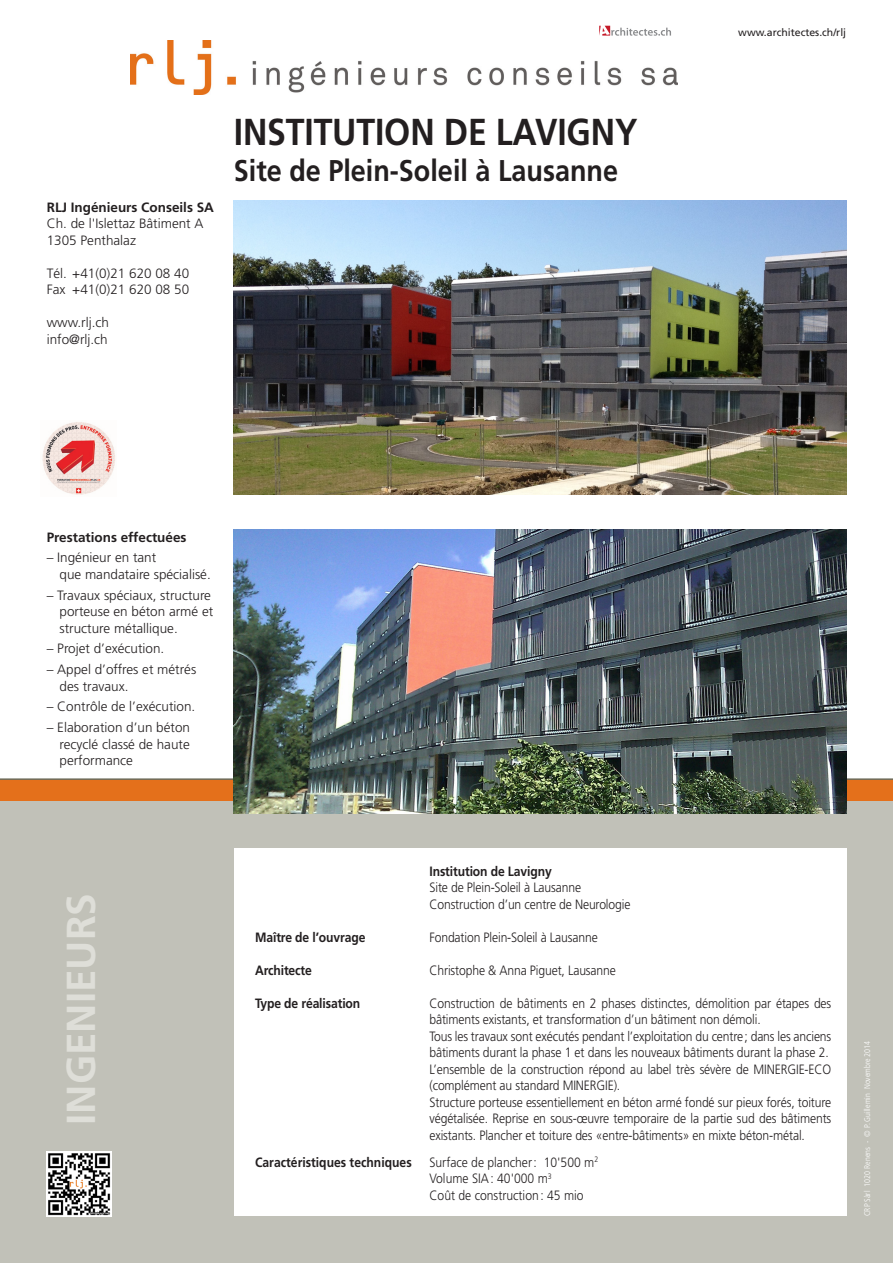
<style>
.page{position:relative;width:893px;height:1263px;background:#fff}
.page>*{position:absolute;margin:0;border:0;box-sizing:border-box;transform-origin:0 0}
.t1{font:700 40.5px "Frutiger";color:#deded8}
.Generique_bold{font:700 37.5px "Frutiger";letter-spacing:-.005em;color:#231f20;scale:.9 1}
.Generique_bold-2{font:700 30px "Frutiger";color:#231f20;scale:.9 1}
.Generique_light{font:300 13.5px/16.5px "Frutiger";letter-spacing:-.01em;color:#231f20;scale:.9 1}
.Generique_light-2{font:300 13.5px/16.5px "Frutiger";letter-spacing:-.01em;color:#231f20}
.Generique_light-3{font:700 13.5px "Frutiger";color:#231f20;scale:.9 1}
.Generique_light-4{font:700 13.5px "Frutiger";color:#231f20}
.t2{font:10.5px "Frutiger";color:#231f20}
.t3{font:300 condensed 8.25px "Frutiger";color:#fff}
</style>
<div class="page">
<svg style="left:0;top:778px;width:893px;height:23px;background:#db7123"></svg>
<div style="left:0;top:801px;width:893px;height:462px;background:#c1c1b8"></div>
<div style="left:234px;top:848px;width:612px;height:368px;background:#fff"></div>
<img style="left:47px;top:1151px;width:65px;height:65px">
<img style="left:234px;top:201px;width:612px;height:293px">
<img style="left:234px;top:529px;width:612px;height:284px">
<svg style="left:599px;top:26px;width:72px;height:10px"></svg>
<img style="left:130px;top:41px;width:548px;height:54px">
<img style="left:42px;top:422px;width:73px;height:73px">
<p class="Generique_light-4" style="left:47px;top:199px;width:169px">RLJ Ingénieurs Conseils SA</p>
<p class="Generique_light-2" style="left:47px;top:215px;width:158px">Ch. de l'Islettaz Bâtiment A</p>
<p class="Generique_light-2" style="left:47px;top:232px;width:91px">1305 Penthalaz</p>
<p class="Generique_light-2" style="left:47px;top:265px;width:144px">Tél. +41(0)21 620 08 40</p>
<p class="Generique_light-2" style="left:47px;top:281px;width:144px">Fax +41(0)21 620 08 50</p>
<p class="Generique_light-2" style="left:47px;top:314px;width:64px">www.rlj.ch</p>
<p class="Generique_light-2" style="left:47px;top:331px;width:63px">info@rlj.ch</p>
<p class="Generique_bold" style="left:234px;top:110px;width:450px">INSTITUTION DE LAVIGNY</p>
<p class="Generique_bold-2" style="left:234px;top:153px;width:428px">Site de Plein-Soleil à Lausanne</p>
<p class="t2" style="left:738px;top:26px;width:109px">www.architectes.ch/rlj</p>
<p class="Generique_light-4" style="left:47px;top:529px;width:141px">Prestations effectuées</p>
<p class="Generique_light-2" style="left:60px;top:549px;width:153px;text-indent:-13px">– Ingénieur en tant<br>que mandataire spécialisé.</p>
<p class="Generique_light-2" style="left:60px;top:587px;width:155px;text-indent:-13px">– Travaux spéciaux, structure porteuse en béton armé et structure métallique.</p>
<p class="Generique_light-2" style="left:47px;top:640px;width:119px">– Projet d’exécution.</p>
<p class="Generique_light-2" style="left:60px;top:661px;width:138px;text-indent:-13px">– Appel d’offres et métrés des travaux.</p>
<p class="Generique_light-2" style="left:47px;top:698px;width:150px">– Contrôle de l’exécution.</p>
<p class="Generique_light-2" style="left:60px;top:719px;width:132px;text-align:justify;text-indent:-13px">– Elaboration d’un béton recyclé classé de haute performance</p>
<p class="t1" style="left:57px;top:1125px;width:233px;rotate:-90deg">INGENIEURS</p>
<p class="Generique_light-3" style="left:429px;top:863px;width:137px">Institution de Lavigny</p>
<p class="Generique_light" style="left:429px;top:879px;width:170px">Site de Plein-Soleil à Lausanne</p>
<p class="Generique_light" style="left:429px;top:896px;width:225px">Construction d’un centre de Neurologie</p>
<p class="Generique_light-3" style="left:255px;top:929px;width:124px">Maître de l’ouvrage</p>
<p class="Generique_light" style="left:429px;top:929px;width:188px">Fondation Plein-Soleil à Lausanne</p>
<p class="Generique_light-3" style="left:255px;top:962px;width:65px">Architecte</p>
<p class="Generique_light" style="left:429px;top:962px;width:209px">Christophe &amp; Anna Piguet, Lausanne</p>
<p class="Generique_light-3" style="left:255px;top:995px;width:118px">Type de réalisation</p>
<p class="Generique_light" style="left:429px;top:995px;width:448px">Construction de bâtiments en 2 phases distinctes, démolition par étapes des bâtiments existants, et transformation d’un bâtiment non démoli.</p>
<p class="Generique_light" style="left:429px;top:1028px;width:448px">Tous les travaux sont exécutés pendant l’exploitation du centre; dans les anciens bâtiments durant la phase 1 et dans les nouveaux bâtiments durant la phase 2.</p>
<p class="Generique_light" style="left:429px;top:1061px;width:448px">L’ensemble de la construction répond au label très sévère de MINERGIE-ECO (complément au standard MINERGIE).</p>
<p class="Generique_light" style="left:429px;top:1094px;width:448px;text-align:justify">Structure porteuse essentiellement en béton armé fondé sur pieux forés, toiture végétalisée. Reprise en sous-œuvre temporaire de la partie sud des bâtiments existants. Plancher et toiture des «entre-bâtiments» en mixte béton-métal.</p>
<p class="Generique_light-3" style="left:255px;top:1154px;width:176px">Caractéristiques techniques</p>
<p class="Generique_light" style="left:429px;top:1154px;width:189px">Surface de plancher: 10'500 m<sup>2</sup></p>
<p class="Generique_light" style="left:429px;top:1170px;width:137px">Volume SIA: 40'000 m<sup>3</sup></p>
<p class="Generique_light" style="left:429px;top:1187px;width:173px">Coût de construction: 45 mio</p>
<p class="t3" style="left:863px;top:1216px;width:177px;rotate:-90deg">CRP Sàrl 1020 Renens - © P. Guillemin Novembre 2014</p>
</div>
